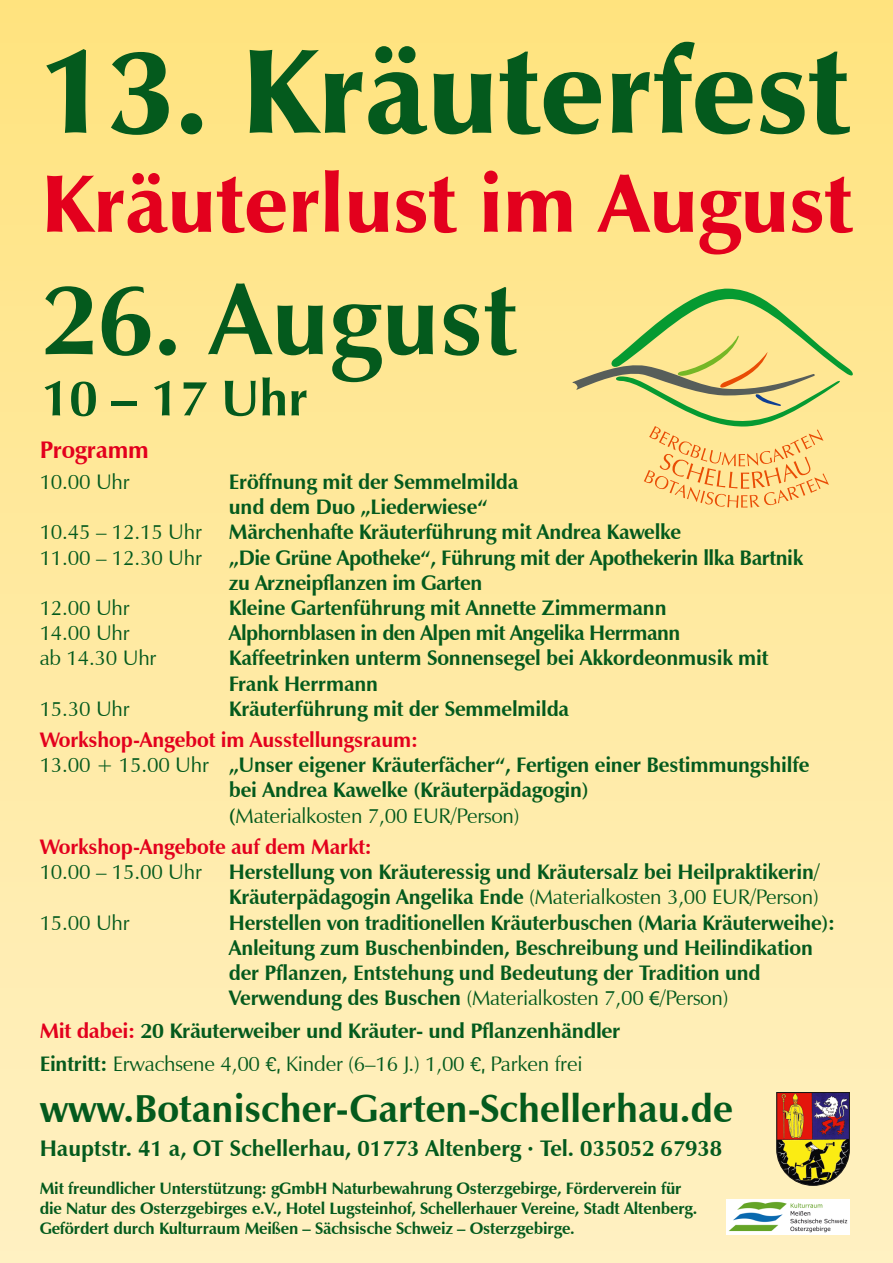
<style>
.page{position:relative;width:893px;height:1263px;background:#fff}
.page>*{position:absolute;margin:0;border:0;box-sizing:border-box;transform-origin:0 0}
.t1{font:900 121.5px "Zapf Humanist 601 BT";color:#045a1d}
.t2{font:700 102px "Zapf Humanist 601 BT";color:#045a1d}
.t3{font:900 82.5px "Zapf Humanist 601 BT";color:#e3001d}
.t4{font:700 51px "Zapf Humanist 601 BT";color:#045a1d}
.t5{font:700 39px "Zapf Humanist 601 BT";color:#045a1d}
.t6{font:700 24px "Zapf Humanist 601 BT";letter-spacing:-.01em;color:#e3001d}
.t7{font:700 22.5px "Zapf Humanist 601 BT";color:#045a1d}
.t8{font:700 21px/25.2px "Zapf Humanist 601 BT";letter-spacing:-.01em;color:#045a1d}
.t9{font:21px "Zapf Humanist 601 BT";letter-spacing:-.01em;color:#045a1d}
.t10{font:700 21px "Zapf Humanist 601 BT";letter-spacing:-.01em;color:#e3001d}
.t11{font:700 21px "Zapf Humanist 601 BT";letter-spacing:-.03em;color:#045a1d}
.t12{font:700 16.5px/19.8px "Zapf Humanist 601 BT";letter-spacing:-.01em;color:#045a1d}
.s1{font-weight:400}
.s2{font-weight:700}
.s3{font-family:"Myriad Pro";font-weight:400}
.s4{color:#e3001d}
.s5{font-family:"Rotis Sans Serif Std";font-weight:400}
</style>
<div class="page">
<div style="left:0;top:0;width:893px;height:1263px;background:linear-gradient(to bottom,#ffe37f,#fff1c3)"></div>
<svg style="left:572px;top:287px;width:283px;height:221px;background:#ead988"></svg>
<img style="left:776px;top:1091px;width:74px;height:95px">
<img style="left:726px;top:1199px;width:123px;height:35px">
<h1 class="t1" style="left:42px;top:16px;width:809px">13. Kräuterfest</h1>
<h3 class="t3" style="left:42px;top:153px;width:812px">Kräuterlust im August</h3>
<h2 class="t2" style="left:42px;top:256px;width:477px">26. August</h2>
<h3 class="t4" style="left:42px;top:366px;width:268px">10 – 17 Uhr</h3>
<p class="t6" style="left:40px;top:435px;width:111px">Programm</p>
<p class="t9" style="left:40px;top:469px;width:92px">10.00 Uhr</p>
<p class="t8" style="left:229px;top:469px;width:291px">Eröffnung mit der Semmelmilda und dem Duo „Liederwiese“</p>
<p class="t9" style="left:40px;top:519px;width:164px">10.45 – 12.15 Uhr</p>
<p class="t8" style="left:229px;top:520px;width:454px">Märchenhafte Kräuterführung mit Andrea Kawelke</p>
<p class="t9" style="left:40px;top:544px;width:164px">11.00 – 12.30 Uhr</p>
<p class="t8" style="left:229px;top:545px;width:576px">„Die Grüne Apotheke“, Führung mit der Apothekerin llka Bartnik zu Arzneipflanzen im Garten</p>
<p class="t9" style="left:40px;top:595px;width:92px">12.00 Uhr</p>
<p class="t8" style="left:229px;top:595px;width:439px">Kleine Gartenführung mit Annette Zimmermann</p>
<p class="t9" style="left:40px;top:620px;width:92px">14.00 Uhr</p>
<p class="t11" style="left:229px;top:620px;width:453px">Alphornblasen in den Alpen mit Angelika Herrmann</p>
<p class="t9" style="left:40px;top:645px;width:118px">ab 14.30 Uhr</p>
<p class="t8" style="left:229px;top:646px;width:541px">Kaffeetrinken unterm Sonnensegel bei Akkordeonmusik mit<br>Frank Herrmann</p>
<p class="t9" style="left:40px;top:696px;width:92px">15.30 Uhr</p>
<p class="t8" style="left:229px;top:696px;width:342px">Kräuterführung mit der Semmelmilda</p>
<p class="t10" style="left:40px;top:727px;width:380px">Workshop-Angebot im Ausstellungsraum:</p>
<p class="t8" style="left:40px;top:752px;width:771px"><span class="s1">13.00 + 15.00 Uhr</span> „Unser eigener Kräuterfächer“, Fertigen einer Bestimmungshilfe</p>
<p class="t8" style="left:229px;top:778px;width:361px">bei Andrea Kawelke (Kräuterpädagogin)</p>
<p class="t9" style="left:229px;top:802px;width:292px"><span class="s2">(</span>Materialkosten 7,00 EUR/Person)</p>
<p class="t10" style="left:40px;top:834px;width:334px">Workshop-Angebote auf dem Markt:</p>
<p class="t9" style="left:40px;top:859px;width:164px">10.00 – 15.00 Uhr</p>
<p class="t8" style="left:229px;top:859px;width:592px">Herstellung von Kräuteressig und Kräutersalz bei Heilpraktikerin/<br>Kräuterpädagogin Angelika Ende <span class="s1">(Materialkosten 3,00 EUR/Person)</span></p>
<p class="t9" style="left:40px;top:909px;width:92px">15.00 Uhr</p>
<p class="t8" style="left:229px;top:910px;width:608px">Herstellen von traditionellen Kräuterbuschen (Maria Kräuterweihe):<br>Anleitung zum Buschenbinden, Beschreibung und Heilindikation der Pflanzen, Entstehung und Bedeutung der Tradition und Verwendung des Buschen <span class="s1">(Materialkosten 7,00</span> <span class="s3">€</span><span class="s1">/Person)</span></p>
<p class="t8" style="left:40px;top:1014px;width:582px;line-height:32.7px"><span class="s4">Mit dabei:</span> 20 Kräuterweiber und Kräuter- und Pflanzenhändler<br>Eintritt: <span class="s1">Erwachsene 4,00</span> <span class="s5">€,</span> <span class="s1">Kinder (6–16 J.) 1,00</span> <span class="s5">€,</span> <span class="s1">Parken frei</span></p>
<h3 class="t5" style="left:40px;top:1084px;width:695px">www.Botanischer-Garten-Schellerhau.de</h3>
<p class="t7" style="left:40px;top:1135px;width:684px">Hauptstr. 41 a, OT Schellerhau, 01773 Altenberg · Tel. 035052 67938</p>
<p class="t12" style="left:40px;top:1178px;width:659px">Mit freundlicher Unterstützung: gGmbH Naturbewahrung Osterzgebirge, Förderverein für die Natur des Osterzgebirges e.V., Hotel Lugsteinhof, Schellerhauer Vereine, Stadt Altenberg.<br>Gefördert durch Kulturraum Meißen – Sächsische Schweiz – Osterzgebirge.</p>
</div>
